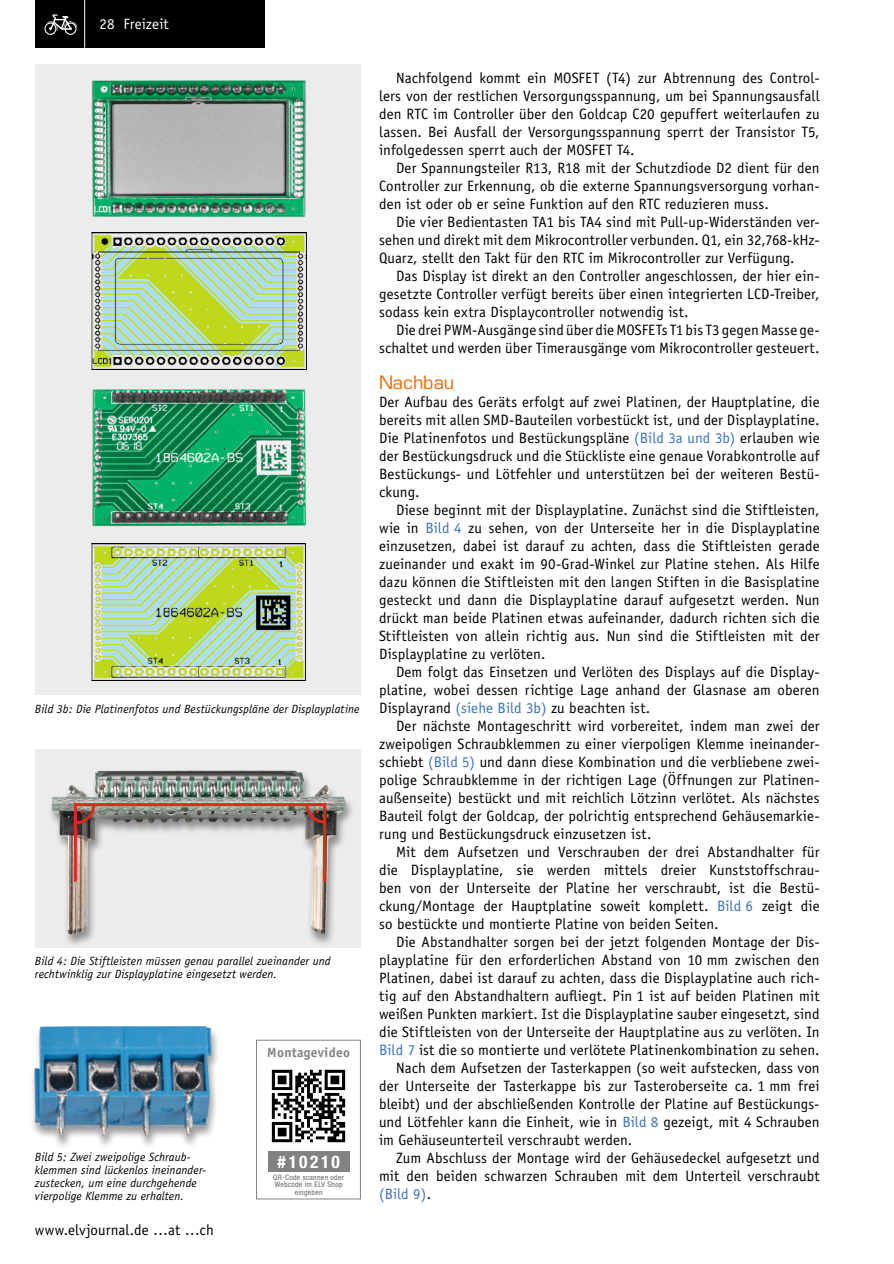
<style>
.page{position:relative;width:894px;height:1264px;background:#fff}
.page>*{position:absolute;margin:0;border:0;box-sizing:border-box;transform-origin:0 0}
.Subhead_5{font:18px "Eurostile";letter-spacing:-.005em;color:#ef6800}
.Artikelheadline_schw{font:700 condensed 17.4px "Helvetica Neue LT";letter-spacing:.13em;color:#fff}
.Fließtext_Neue_Zeile{font:15px/18px "Officina Sans";letter-spacing:.005em;color:#000;text-align:justify}
.Fließtext_Neuer_Absa{font:15px/18px "Officina Sans";letter-spacing:.01em;color:#000;text-align:justify}
.t1{font:15px "Officina Sans";letter-spacing:.01em;color:#fff}
.Projektname{font:700 13.5px "Officina Sans";letter-spacing:.02em;color:#818281}
.Bildunterschrift{font:italic 12px/12.8px "Officina Sans";letter-spacing:.01em;color:#000}
.PM_leitet_ein{font:condensed 7.5px/7.5px "Helvetica Neue LT";letter-spacing:.04em;color:#686867;text-align:center}
.s1{color:#3a72b8}
</style>
<div class="page">
<div style="left:35px;top:1px;width:230px;height:47px;background:#000"></div>
<hr style="left:84px;top:1px;width:1px;height:47px;background:#fff">
<svg style="left:45px;top:14px;width:33px;height:21px"></svg>
<div style="left:35px;top:65px;width:326px;height:630px;background:#ececec"></div>
<img style="left:92px;top:232px;width:214px;height:137px">
<img style="left:91px;top:543px;width:214px;height:138px">
<img style="left:91px;top:80px;width:215px;height:137px">
<img style="left:92px;top:389px;width:214px;height:137px">
<div style="left:35px;top:749px;width:326px;height:198px;background:#ececec"></div>
<div style="left:47px;top:769px;width:308px;height:178px;background:#000;opacity:.4"></div>
<img style="left:52px;top:770px;width:295px;height:164px">
<hr style="left:74px;top:803px;width:3px;height:78px;background:#dd2a1b">
<hr style="left:323px;top:803px;width:3px;height:78px;background:#dd2a1b">
<hr style="left:76px;top:803px;width:247px;height:3px;background:#dd2a1b">
<svg style="left:73px;top:802px;width:24px;height:23px"></svg>
<svg style="left:304px;top:801px;width:23px;height:24px"></svg>
<div style="left:256px;top:1039px;width:105px;height:160px;background:#fff;border:1px solid #818281"></div>
<img style="left:271px;top:1069px;width:75px;height:74px">
<div style="left:268px;top:1150px;width:81px;height:21px;background:#818281"></div>
<div style="left:29px;top:1025px;width:192px;height:125px;background:#000;opacity:.4"></div>
<img style="left:34px;top:1026px;width:177px;height:111px">
<p class="t1" style="left:100px;top:15px;width:71px">28 Freizeit</p>
<p class="Bildunterschrift" style="left:35px;top:702px;width:326px">Bild 3b: Die Platinenfotos und Bestückungspläne der Displayplatine</p>
<p class="Bildunterschrift" style="left:35px;top:954px;width:297px">Bild 4: Die Stiftleisten müssen genau parallel zueinander und rechtwinklig zur Displayplatine eingesetzt werden.</p>
<p class="Bildunterschrift" style="left:35px;top:1150px;width:172px">Bild 5: Zwei zweipolige Schraub&shy;klemmen sind lückenlos ineinander&shy;zustecken, um eine durchgehende vierpolige Klemme zu erhalten.</p>
<p class="Fließtext_Neue_Zeile" style="left:35px;top:1221px;width:180px">www.elvjournal.de …at …ch</p>
<p class="Projektname" style="left:267px;top:1043px;width:84px">Montagevideo</p>
<p class="Artikelheadline_schw" style="left:278px;top:1151px;width:64px">#10210</p>
<p class="PM_leitet_ein" style="left:273px;top:1173px;width:72px">QR-Code scannen oder<br>Webcode im ELV Shop eingeben</p>
<p class="Fließtext_Neue_Zeile" style="left:379px;top:69px;width:442px;text-indent:17px">Nachfolgend kommt ein MOSFET (T4) zur Abtrennung des Control&shy;lers von der restlichen Versorgungsspannung, um bei Spannungsausfall den RTC im Controller über den Goldcap C20 gepuffert weiterlaufen zu lassen. Bei Ausfall der Versorgungsspannung sperrt der Transistor T5, infolgedessen sperrt auch der MOSFET T4.</p>
<p class="Fließtext_Neue_Zeile" style="left:379px;top:159px;width:442px;text-indent:17px">Der Spannungsteiler R13, R18 mit der Schutzdiode D2 dient für den Controller zur Erkennung, ob die externe Spannungsversorgung vorhan&shy;den ist oder ob er seine Funktion auf den RTC reduzieren muss.</p>
<p class="Fließtext_Neue_Zeile" style="left:379px;top:213px;width:442px;text-indent:17px">Die vier Bedientasten TA1 bis TA4 sind mit Pull-up-Widerständen ver&shy;sehen und direkt mit dem Mikrocontroller verbunden. Q1, ein 32,768-kHz-Quarz, stellt den Takt für den RTC im Mikrocontroller zur Verfügung.</p>
<p class="Fließtext_Neue_Zeile" style="left:379px;top:267px;width:442px;text-indent:17px">Das Display ist direkt an den Controller angeschlossen, der hier ein&shy;gesetzte Controller verfügt bereits über einen integrierten LCD-Treiber, sodass kein extra Displaycontroller notwendig ist.</p>
<p class="Fließtext_Neue_Zeile" style="left:379px;top:321px;width:442px;text-align:right">Die drei PWM-Ausgänge sind über die MOSFETs T1 bis T3 gegen Masse ge&shy;schaltet und werden über Timerausgänge vom Mikrocontroller gesteuert.</p>
<p class="Subhead_5" style="left:379px;top:371px;width:76px">Nachbau</p>
<p class="Fließtext_Neuer_Absa" style="left:379px;top:393px;width:442px">Der Aufbau des Geräts erfolgt auf zwei Platinen, der Hauptplatine, die bereits mit allen SMD-Bauteilen vorbestückt ist, und der Displayplatine.<br>Die Platinenfotos und Bestückungspläne <span class="s1">(Bild 3a und 3b)</span> erlauben wie der Bestückungsdruck und die Stückliste eine genaue Vorabkontrolle auf Bestückungs- und Lötfehler und unterstützen bei der weiteren Bestü&shy;ckung.</p>
<p class="Fließtext_Neue_Zeile" style="left:379px;top:501px;width:442px;text-indent:17px">Diese beginnt mit der Displayplatine. Zunächst sind die Stiftleisten, wie in <span class="s1">Bild 4</span> zu sehen, von der Unterseite her in die Displayplatine einzusetzen, dabei ist darauf zu achten, dass die Stiftleisten gerade zueinander und exakt im 90-Grad-Winkel zur Platine stehen. Als Hilfe dazu können die Stiftleisten mit den langen Stiften in die Basisplatine gesteckt und dann die Displayplatine darauf aufgesetzt werden. Nun drückt man beide Platinen etwas aufeinander, dadurch richten sich die Stiftleisten von allein richtig aus. Nun sind die Stiftleisten mit der Displayplatine zu verlöten.</p>
<p class="Fließtext_Neue_Zeile" style="left:379px;top:663px;width:442px;text-indent:17px">Dem folgt das Einsetzen und Verlöten des Displays auf die Display&shy;platine, wobei dessen richtige Lage anhand der Glasnase am oberen Displayrand <span class="s1">(siehe Bild 3b)</span> zu beachten ist.</p>
<p class="Fließtext_Neue_Zeile" style="left:379px;top:717px;width:442px;text-indent:17px">Der nächste Montageschritt wird vorbereitet, indem man zwei der zweipoligen Schraubklemmen zu einer vierpoligen Klemme ineinander&shy;schiebt <span class="s1">(Bild 5)</span> und dann diese Kombination und die verbliebene zwei&shy;polige Schraubklemme in der richtigen Lage (Öffnungen zur Platinen&shy;außenseite) bestückt und mit reichlich Lötzinn verlötet. Als nächstes Bauteil folgt der Goldcap, der polrichtig entsprechend Gehäusemarkie&shy;rung und Bestückungsdruck einzusetzen ist.</p>
<p class="Fließtext_Neue_Zeile" style="left:379px;top:843px;width:442px;text-indent:17px">Mit dem Aufsetzen und Verschrauben der drei Abstandhalter für die Displayplatine, sie werden mittels dreier Kunststoffschrau&shy;ben von der Unterseite der Platine her verschraubt, ist die Bestü&shy;ckung/Montage der Hauptplatine soweit komplett. <span class="s1">Bild 6</span> zeigt die so bestückte und montierte Platine von beiden Seiten.</p>
<p class="Fließtext_Neue_Zeile" style="left:379px;top:933px;width:442px;text-indent:17px">Die Abstandhalter sorgen bei der jetzt folgenden Montage der Dis&shy;playplatine für den erforderlichen Abstand von 10 mm zwischen den Platinen, dabei ist darauf zu achten, dass die Displayplatine auch rich&shy;tig auf den Abstandhaltern aufliegt. Pin 1 ist auf beiden Platinen mit weißen Punkten markiert. Ist die Displayplatine sauber eingesetzt, sind die Stiftleisten von der Unterseite der Hauptplatine aus zu verlöten. In <span class="s1">Bild 7</span> ist die so montierte und verlötete Platinenkombination zu sehen.</p>
<p class="Fließtext_Neue_Zeile" style="left:379px;top:1059px;width:442px;text-indent:17px">Nach dem Aufsetzen der Tasterkappen (so weit aufstecken, dass von der Unterseite der Tasterkappe bis zur Tasteroberseite ca. 1 mm frei bleibt) und der abschließenden Kontrolle der Platine auf Bestückungs&shy;und Lötfehler kann die Einheit, wie in <span class="s1">Bild 8</span> gezeigt, mit 4 Schrauben im Gehäuseunterteil verschraubt werden.</p>
<p class="Fließtext_Neue_Zeile" style="left:379px;top:1149px;width:442px;text-indent:17px">Zum Abschluss der Montage wird der Gehäusedeckel aufgesetzt und mit den beiden schwarzen Schrauben mit dem Unterteil verschraubt <span class="s1">(Bild 9)</span>.</p>
</div>
